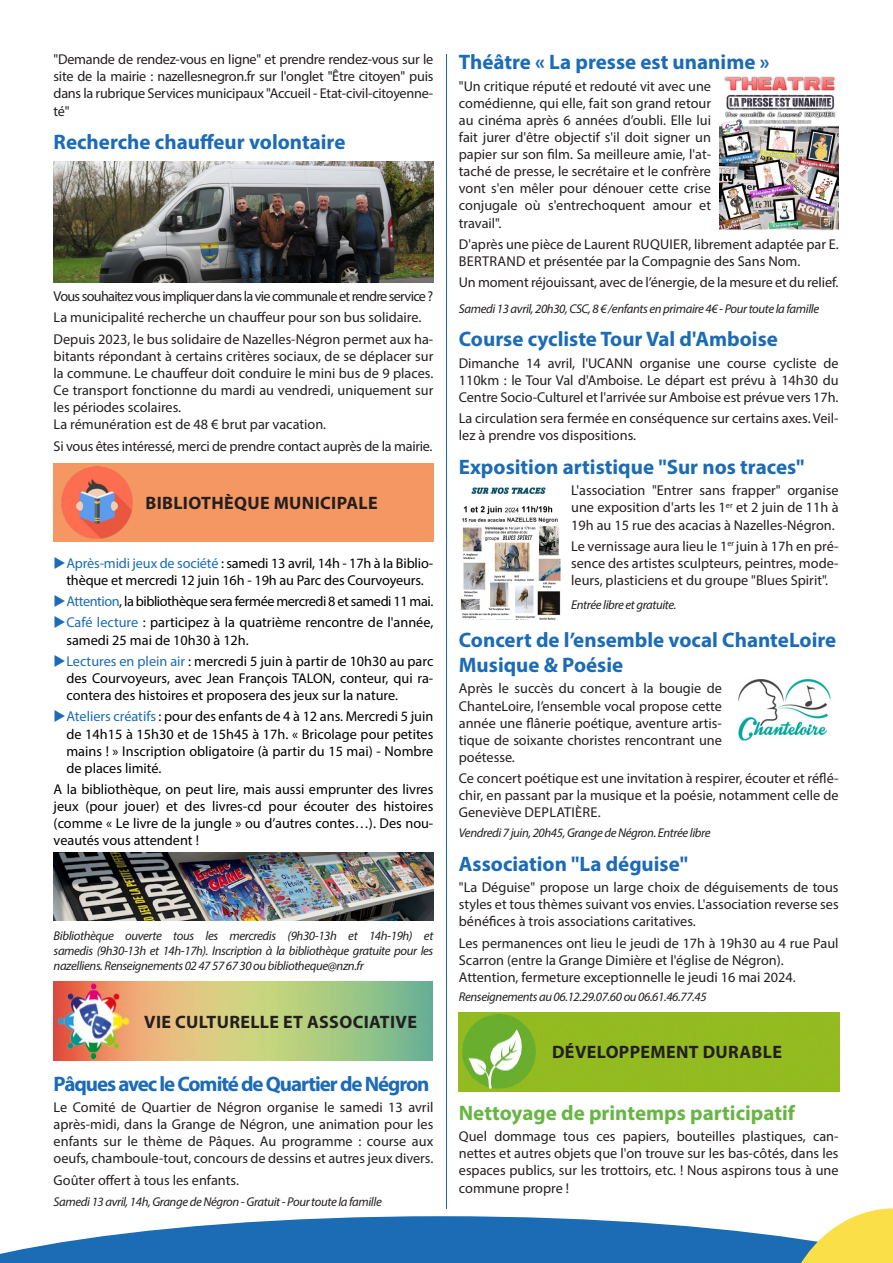
<style>
.page{position:relative;width:893px;height:1263px;background:#fff}
.page>*{position:absolute;margin:0;border:0;box-sizing:border-box;transform-origin:0 0}
.Titre_bleu{font:700 21px/25.2px "Myriad Pro";color:#1b6bb5}
.Titre_bleu-2{font:700 21px "Myriad Pro";letter-spacing:-.05em;color:#1b6bb5}
.titre_vert{font:700 21px "Myriad Pro";color:#67b645}
.Texte{font:700 21px "Myriad Pro";color:#1b6bb5}
.Titre_rubrique{font:700 18px "Myriad Pro";letter-spacing:.02em;color:#231f20}
.Texte-2{font:14.25px/17.1px "Myriad Pro";color:#231f20;text-align:justify}
.Texte-3{font:14.25px/17.1px "Myriad Pro";letter-spacing:-.005em;color:#000;text-align:justify}
.Info_italique{font:14.25px/17.1px "Myriad Pro";color:#231f20}
.Texte-4{font:14.25px "Myriad Pro";letter-spacing:-.05em;color:#231f20}
.Texte-5{font:14.25px "Myriad Pro";letter-spacing:-.02em;color:#231f20}
.Texte-6{font:14.25px "Myriad Pro";letter-spacing:-.03em;color:#000}
.Titre_bleu-3{font:14.25px "Myriad Pro";color:#231f20}
.Info_italique-2{font:italic 12.75px/15.3px "Myriad Pro";letter-spacing:-.03em;color:#231f20;text-align:justify}
.s1{color:#1b6bb5}
</style>
<div class="page">
<img style="left:54px;top:162px;width:379px;height:121px">
<div style="left:54px;top:463px;width:378px;height:79px;background:#f59762"></div>
<img style="left:61px;top:466px;width:72px;height:72px">
<img style="left:54px;top:852px;width:379px;height:68px">
<img style="left:54px;top:981px;width:378px;height:79px">
<img style="left:459px;top:1013px;width:380px;height:78px">
<hr style="left:446px;top:54px;width:1px;height:1155px;background:#1b6bb5">
<svg style="left:0;top:1208px;width:893px;height:55px"></svg>
<div style="left:145px;top:463px;width:288px;height:79px;background:#f59762"></div>
<img style="left:719px;top:76px;width:120px;height:155px">
<img style="left:460px;top:487px;width:101px;height:132px">
<img style="left:738px;top:679px;width:93px;height:62px">
<p class="Texte-2" style="left:54px;top:51px;width:381px">"Demande de rendez-vous en ligne" et prendre rendez-vous sur le site de la mairie : nazellesnegron.fr sur l'onglet "Être citoyen" puis dans la rubrique Services municipaux "Accueil - Etat-civil-citoyenne&shy;té"</p>
<p class="Texte" style="left:54px;top:128px;width:293px">Recherche chauffeur volontaire</p>
<p class="Texte-4" style="left:54px;top:287px;width:381px">Vous souhaitez vous impliquer dans la vie communale et rendre service ?</p>
<p class="Texte-2" style="left:54px;top:309px;width:369px">La municipalité recherche un chauffeur pour son bus solidaire.</p>
<p class="Texte-2" style="left:54px;top:330px;width:381px">Depuis 2023, le bus solidaire de Nazelles-Négron permet aux ha&shy;bitants répondant à certains critères sociaux, de se déplacer sur la commune. Le chauffeur doit conduire le mini bus de 9 places.<br>Ce transport fonctionne du mardi au vendredi, uniquement sur les périodes scolaires.</p>
<p class="Texte-2" style="left:54px;top:416px;width:274px">La rémunération est de 48 € brut par vacation.</p>
<p class="Texte-5" style="left:54px;top:437px;width:380px">Si vous êtes intéressé, merci de prendre contact auprès de la mairie.</p>
<p class="Titre_rubrique" style="left:145px;top:491px;width:234px">BIBLIOTHÈQUE MUNICIPALE</p>
<p class="Texte-3" style="left:66px;top:554px;width:368px"><span class="s1">Après-midi jeux de société</span> : samedi 13 avril, 14h - 17h à la Biblio&shy;thèque et mercredi 12 juin 16h - 19h au Parc des Courvoyeurs.</p>
<p class="Texte-6" style="left:66px;top:592px;width:368px"><span class="s1">Attention</span>, la bibliothèque sera fermée mercredi 8 et samedi 11 mai.</p>
<p class="Texte-3" style="left:66px;top:614px;width:368px"><span class="s1">Café lecture</span> : participez à la quatrième rencontre de l'année, samedi 25 mai de 10h30 à 12h.</p>
<p class="Texte-3" style="left:66px;top:652px;width:369px"><span class="s1">Lectures en plein air</span> : mercredi 5 juin à partir de 10h30 au parc des Courvoyeurs, avec Jean François TALON, conteur, qui ra&shy;contera des histoires et proposera des jeux sur la nature.</p>
<p class="Texte-3" style="left:66px;top:708px;width:369px"><span class="s1">Ateliers créatifs</span> : pour des enfants de 4 à 12 ans. Mercredi 5 juin de 14h15 à 15h30 et de 15h45 à 17h. « Bricolage pour petites mains ! » Inscription obligatoire (à partir du 15 mai) - Nombre de places limité.</p>
<p class="Texte-3" style="left:54px;top:780px;width:381px">A la bibliothèque, on peut lire, mais aussi emprunter des livres jeux (pour jouer) et des livres-cd pour écouter des histoires (comme « Le livre de la jungle » ou d’autres contes…). Des nou&shy;veautés vous attendent !</p>
<p class="Info_italique-2" style="left:54px;top:927px;width:381px">Bibliothèque ouverte tous les mercredis (9h30-13h et 14h-19h) et samedis (9h30-13h et 14h-17h). Inscription à la bibliothèque gratuite pour les nazelliens. Renseignements 02 47 57 67 30 ou bibliotheque@nzn.fr</p>
<p class="Titre_rubrique" style="left:144px;top:1010px;width:274px">VIE CULTURELLE ET ASSOCIATIVE</p>
<p class="Titre_bleu-2" style="left:54px;top:1070px;width:377px">Pâques avec le Comité de Quartier de Négron</p>
<p class="Texte-2" style="left:54px;top:1098px;width:381px">Le Comité de Quartier de Négron organise le samedi 13 avril après-midi, dans la Grange de Négron, une animation pour les enfants sur le thème de Pâques. Au programme : course aux oeufs, chamboule-tout, concours de dessins et autres jeux divers.</p>
<p class="Titre_bleu-3" style="left:54px;top:1171px;width:187px">Goûter offert à tous les enfants.</p>
<p class="Info_italique-2" style="left:54px;top:1194px;width:330px">Samedi 13 avril, 14h, Grange de Négron - Gratuit - Pour toute la famille</p>
<p class="Titre_bleu" style="left:459px;top:49px;width:312px">Théâtre « La presse est unanime »</p>
<p class="Texte-2" style="left:459px;top:77px;width:254px">"Un critique réputé et redouté vit avec une comédienne, qui elle, fait son grand retour au cinéma après 6 années d’oubli. Elle lui fait jurer d'être objectif s'il doit signer un papier sur son film. Sa meilleure amie, l'at&shy;taché de presse, le secrétaire et le confrère vont s'en mêler pour dénouer cette crise conjugale où s'entrechoquent amour et travail".</p>
<p class="Texte-2" style="left:459px;top:235px;width:381px">D'après une pièce de Laurent RUQUIER, librement adaptée par E.<br>BERTRAND et présentée par la Compagnie des Sans Nom.</p>
<p class="Texte-2" style="left:459px;top:274px;width:381px">Un moment réjouissant, avec de l’énergie, de la mesure et du relief.</p>
<p class="Info_italique-2" style="left:459px;top:300px;width:362px">Samedi 13 avril, 20h30, CSC, 8 € /enfants en primaire 4€ - Pour toute la famille</p>
<p class="Titre_bleu" style="left:459px;top:326px;width:321px">Course cycliste Tour Val d'Amboise</p>
<p class="Texte-2" style="left:459px;top:354px;width:381px">Dimanche 14 avril, l'UCANN organise une course cycliste de 110km : le Tour Val d'Amboise. Le départ est prévu à 14h30 du Centre Socio-Culturel et l'arrivée sur Amboise est prévue vers 17h.</p>
<p class="Texte-2" style="left:459px;top:410px;width:381px">La circulation sera fermée en conséquence sur certains axes. Veil&shy;lez à prendre vos dispositions.</p>
<p class="Titre_bleu" style="left:459px;top:454px;width:347px">Exposition artistique "Sur nos traces"</p>
<p class="Texte-2" style="left:571px;top:482px;width:269px">L'association "Entrer sans frapper" organise une exposition d'arts les 1<sup>er</sup> et 2 juin de 11h à 19h au 15 rue des acacias à Nazelles-Négron.</p>
<p class="Texte-2" style="left:571px;top:537px;width:269px">Le vernissage aura lieu le 1<sup>er</sup> juin à 17h en pré&shy;sence des artistes sculpteurs, peintres, mode&shy;leurs, plasticiens et du groupe "Blues Spirit".</p>
<p class="Info_italique-2" style="left:571px;top:597px;width:107px">Entrée libre et gratuite.</p>
<p class="Titre_bleu" style="left:459px;top:626px;width:379px">Concert de l’ensemble vocal ChanteLoire<br>Musique &amp; Poésie</p>
<p class="Texte-2" style="left:459px;top:680px;width:265px">Après le succès du concert à la bougie de ChanteLoire, l’ensemble vocal propose cette année une flânerie poétique, aventure artis&shy;tique de soixante choristes rencontrant une poétesse.</p>
<p class="Texte-2" style="left:459px;top:770px;width:381px">Ce concert poétique est une invitation à respirer, écouter et réflé&shy;chir, en passant par la musique et la poésie, notamment celle de Geneviève DEPLATIÈRE.</p>
<p class="Info_italique-2" style="left:459px;top:825px;width:253px">Vendredi 7 juin, 20h45, Grange de Négron. Entrée libre</p>
<p class="Titre_bleu" style="left:459px;top:850px;width:231px">Association "La déguise"</p>
<p class="Texte-2" style="left:459px;top:878px;width:381px">"La Déguise" propose un large choix de déguisements de tous styles et tous thèmes suivant vos envies. L'association reverse ses bénéfices à trois associations caritatives.</p>
<p class="Info_italique" style="left:459px;top:934px;width:381px">Les permanences ont lieu le jeudi de 17h à 19h30 au 4 rue Paul<br>Scarron (entre la Grange Dimière et l'église de Négron).</p>
<p class="Info_italique" style="left:459px;top:968px;width:338px">Attention, fermeture exceptionnelle le jeudi 16 mai 2024.</p>
<p class="Info_italique-2" style="left:459px;top:989px;width:249px">Renseignements au 06.12.29.07.60 ou 06.61.46.77.45</p>
<p class="Titre_rubrique" style="left:552px;top:1040px;width:232px">DÉVELOPPEMENT DURABLE</p>
<p class="titre_vert" style="left:459px;top:1099px;width:338px">Nettoyage de printemps participatif</p>
<p class="Texte-2" style="left:459px;top:1128px;width:381px">Quel dommage tous ces papiers, bouteilles plastiques, can&shy;nettes et autres objets que l'on trouve sur les bas-côtés, dans les espaces publics, sur les trottoirs, etc. ! Nous aspirons tous à une commune propre !</p>
</div>
